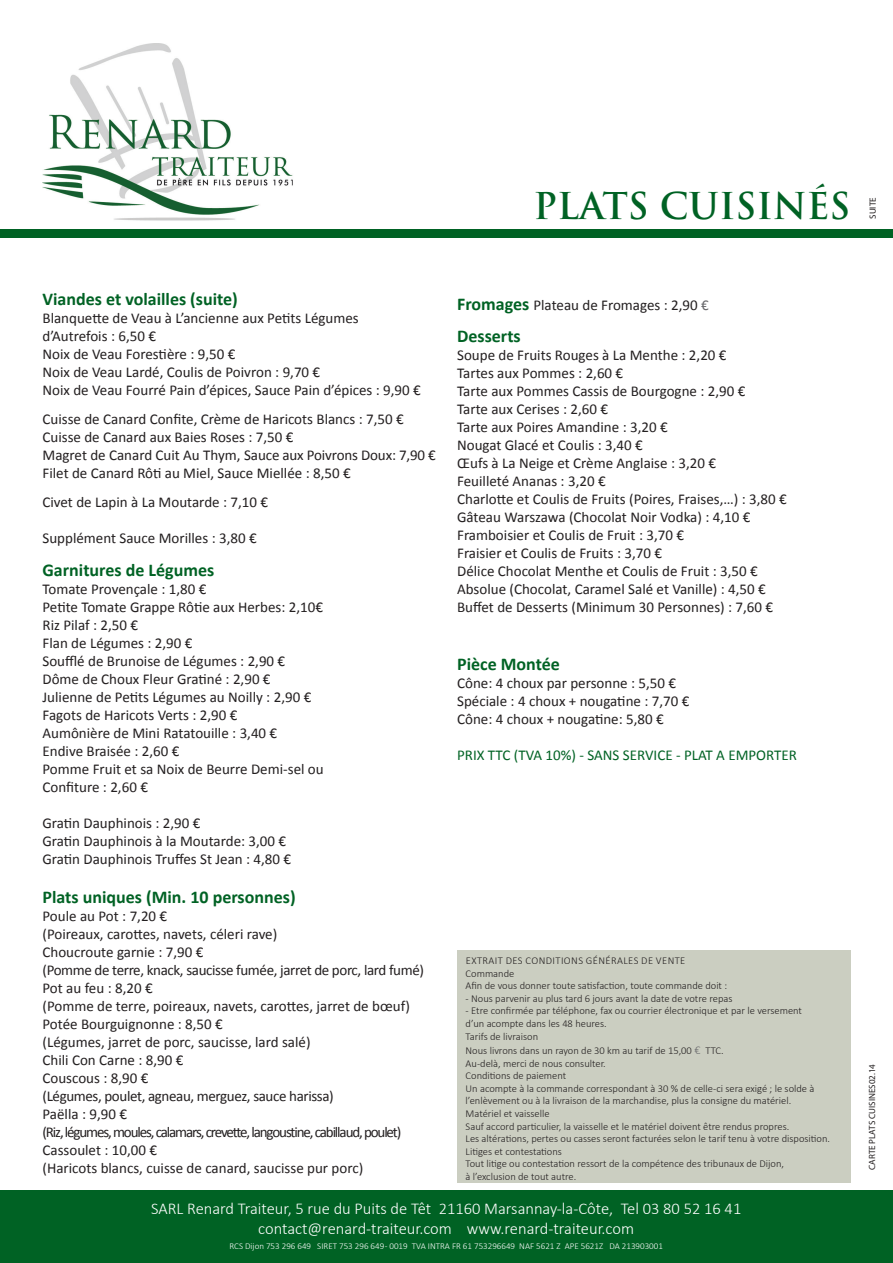
<style>
.page{position:relative;width:893px;height:1263px;background:#fff}
.page>*{position:absolute;margin:0;border:0;box-sizing:border-box;transform-origin:0 0}
.t1{font:700 36px "Trajan Pro";color:#006224}
.t2{font:700 18px "Calibri";color:#006224}
.t3{font:300 16.5px/19.8px "Calibri";color:#fff;text-align:center}
.t4{font:15px/18px "Calibri";color:#231f20}
.t5{font:15px "Calibri";color:#006224}
.t6{font:300 10.5px/12.6px "Calibri";color:#231f20}
.t7{font:300 9px "Calibri";color:#fff}
.t8{font:9px "Myriad Pro";color:#231f20}
.s1{font-weight:700;font-size:18px;color:#006224}
.s2{color:#69696c}
.s3{font-size:12px;color:#69696c}
</style>
<div class="page">
<img style="left:43px;top:44px;width:250px;height:177px">
<div style="left:0;top:230px;width:893px;height:8px;background:#006224"></div>
<div style="left:457px;top:950px;width:393px;height:233px;background:#cbcec1"></div>
<div style="left:0;top:1191px;width:893px;height:72px;background:#006224"></div>
<h1 class="t1" style="left:533px;top:183px;width:319px">PLATS CUISINéS</h1>
<p class="t8" style="left:867px;top:219px;width:23px;rotate:-90deg">SUITE</p>
<p class="t2" style="left:43px;top:288px;width:197px">Viandes et volailles (suite)</p>
<p class="t4" style="left:43px;top:310px;width:380px">Blanquette de Veau à L’ancienne aux Petits Légumes d’Autrefois : 6,50 €<br>Noix de Veau Forestière : 9,50 €<br>Noix de Veau Lardé, Coulis de Poivron : 9,70 €<br>Noix de Veau Fourré Pain d’épices, Sauce Pain d’épices : 9,90 €</p>
<p class="t4" style="left:43px;top:410px;width:395px">Cuisse de Canard Confite, Crème de Haricots Blancs : 7,50 € Cuisse de Canard aux Baies Roses : 7,50 €<br>Magret de Canard Cuit Au Thym, Sauce aux Poivrons Doux: 7,90 € Filet de Canard Rôti au Miel, Sauce Miellée : 8,50 €</p>
<p class="t4" style="left:43px;top:493px;width:227px">Civet de Lapin à La Moutarde : 7,10 €</p>
<p class="t4" style="left:43px;top:529px;width:216px">Supplément Sauce Morilles : 3,80 €</p>
<p class="t2" style="left:43px;top:558px;width:173px">Garnitures de Légumes</p>
<p class="t4" style="left:43px;top:580px;width:283px">Tomate Provençale : 1,80 €<br>Petite Tomate Grappe Rôtie aux Herbes: 2,10€<br>Riz Pilaf : 2,50 €<br>Flan de Légumes : 2,90 €<br>Soufflé de Brunoise de Légumes : 2,90 €<br>Dôme de Choux Fleur Gratiné : 2,90 €<br>Julienne de Petits Légumes au Noilly : 2,90 €<br>Fagots de Haricots Verts : 2,90 €<br>Aumônière de Mini Ratatouille : 3,40 €<br>Endive Braisée : 2,60 €<br>Pomme Fruit et sa Noix de Beurre Demi-sel ou<br>Confiture : 2,60 €</p>
<p class="t4" style="left:43px;top:814px;width:250px">Gratin Dauphinois : 2,90 €<br>Gratin Dauphinois à la Moutarde: 3,00 €<br>Gratin Dauphinois Truffes St Jean : 4,80 €</p>
<p class="t2" style="left:43px;top:886px;width:255px">Plats uniques (Min. 10 personnes)</p>
<p class="t4" style="left:43px;top:907px;width:383px">Poule au Pot : 7,20 €<br>(Poireaux, carottes, navets, céleri rave)<br>Choucroute garnie : 7,90 €<br>(Pomme de terre, knack, saucisse fumée, jarret de porc, lard fumé)<br>Pot au feu : 8,20 €<br>(Pomme de terre, poireaux, navets, carottes, jarret de bœuf)<br>Potée Bourguignonne : 8,50 €<br>(Légumes, jarret de porc, saucisse, lard salé)<br>Chili Con Carne : 8,90 €<br>Couscous : 8,90 €<br>(Légumes, poulet, agneau, merguez, sauce harissa)<br>Paëlla : 9,90 €<br>(Riz, légumes, moules, calamars, crevette, langoustine, cabillaud, poulet)<br>Cassoulet : 10,00 €<br>(Haricots blancs, cuisse de canard, saucisse pur porc)</p>
<p class="t4" style="left:457px;top:296px;width:253px"><span class="s1">Fromages</span> Plateau de Fromages : 2,90 <span class="s2">€</span></p>
<p class="t2" style="left:457px;top:325px;width:65px">Desserts</p>
<p class="t4" style="left:457px;top:346px;width:331px">Soupe de Fruits Rouges à La Menthe : 2,20 €<br>Tartes aux Pommes : 2,60 €<br>Tarte aux Pommes Cassis de Bourgogne : 2,90 €<br>Tarte aux Cerises : 2,60 €<br>Tarte aux Poires Amandine : 3,20 €<br>Nougat Glacé et Coulis : 3,40 €<br>Œufs à La Neige et Crème Anglaise : 3,20 €<br>Feuilleté Ananas : 3,20 €<br>Charlotte et Coulis de Fruits (Poires, Fraises,…) : 3,80 € Gâteau Warszawa (Chocolat Noir Vodka) : 4,10 € Framboisier et Coulis de Fruit : 3,70 €<br>Fraisier et Coulis de Fruits : 3,70 €<br>Délice Chocolat Menthe et Coulis de Fruit : 3,50 € Absolue (Chocolat, Caramel Salé et Vanille) : 4,50 € Buffet de Desserts (Minimum 30 Personnes) : 7,60 €</p>
<p class="t2" style="left:457px;top:652px;width:104px">Pièce Montée</p>
<p class="t4" style="left:457px;top:674px;width:234px">Cône: 4 choux par personne : 5,50 €<br>Spéciale : 4 choux + nougatine : 7,70 €<br>Cône: 4 choux + nougatine: 5,80 €</p>
<p class="t5" style="left:457px;top:745px;width:341px">PRIX TTC (TVA 10%) - SANS SERVICE - PLAT A EMPORTER</p>
<p class="t6" style="left:466px;top:954px;width:263px">Extrait des Conditions Générales de Vente<br>Commande<br>Afin de vous donner toute satisfaction, toute commande doit :</p>
<p class="t6" style="left:466px;top:992px;width:268px">- Nous parvenir au plus tard 6 jours avant la date de votre repas</p>
<p class="t6" style="left:466px;top:1004px;width:338px">- Etre confirmée par téléphone, fax ou courrier électronique et par le versement d’un acompte dans les 48 heures.<br>Tarifs de livraison</p>
<p class="t6" style="left:466px;top:1044px;width:366px">Nous livrons dans un rayon de 30 km au tarif de 15,00 <span class="s3">€</span> TTC.<br>Au-delà, merci de nous consulter.<br>Conditions de paiement<br>Un acompte à la commande correspondant à 30 % de celle-ci sera exigé ; le solde à l’enlèvement ou à la livraison de la marchandise, plus la consigne du matériel.<br>Matériel et vaisselle<br>Sauf accord particulier, la vaisselle et le matériel doivent être rendus propres.<br>Les altérations, pertes ou casses seront facturées selon le tarif tenu à votre disposition.<br>Litiges et contestations<br>Tout litige ou contestation ressort de la compétence des tribunaux de Dijon,<br>à l’exclusion de tout autre.</p>
<p class="t3" style="left:151px;top:1199px;width:592px">SARL Renard Traiteur, 5 rue du Puits de Têt 21160 Marsannay-la-Côte, Tel 03 80 52 16 41 contact@renard-traiteur.com www.renard-traiteur.com</p>
<p class="t7" style="left:230px;top:1240px;width:435px">RCS Dijon 753 296 649 SIRET 753 296 649 - 0019 TVA INTRA FR 61 753296649 NAF 5621 Z APE 5621Z DA 213903001</p>
<p class="t8" style="left:867px;top:1170px;width:108px;rotate:-90deg">CARTE PLATS CUISINES02.14</p>
</div>
